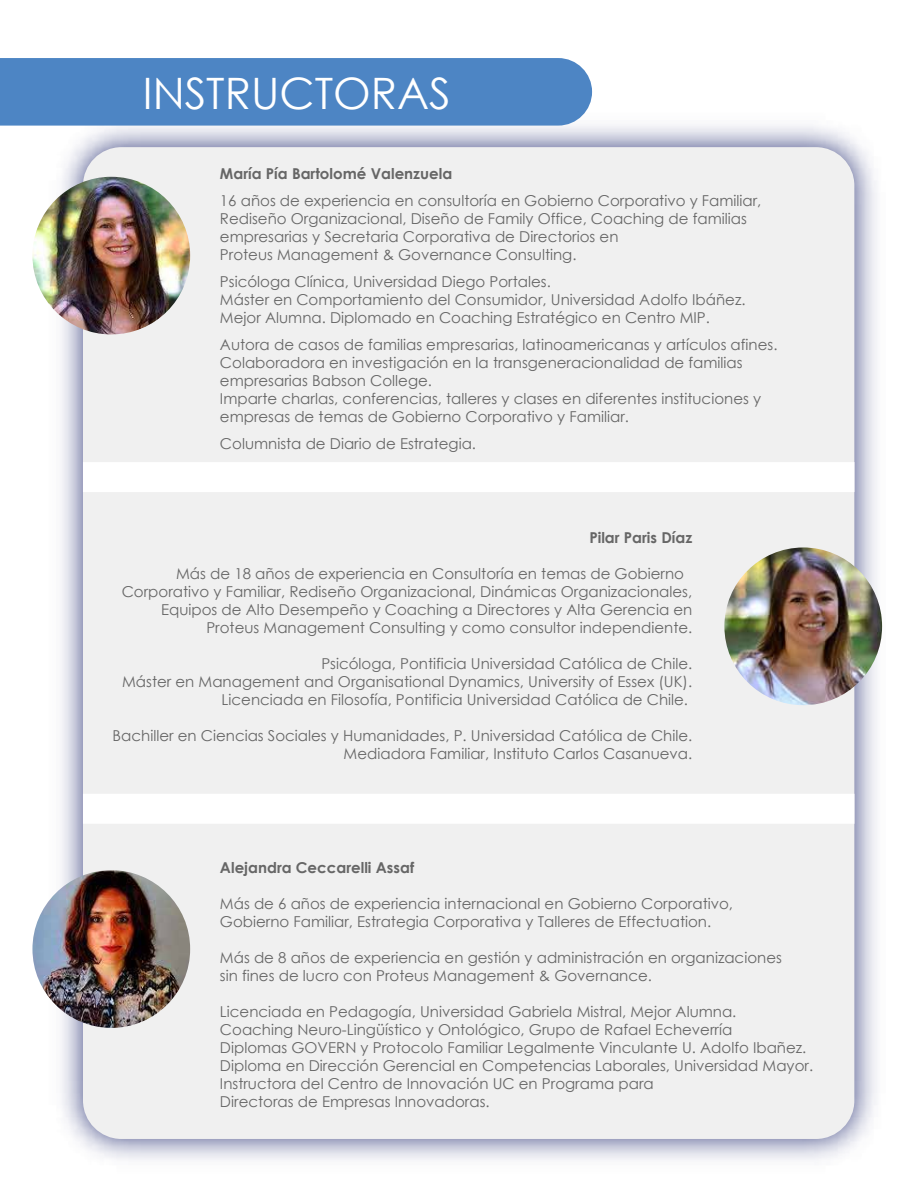
<style>
.page{position:relative;width:919px;height:1187px;background:#fff}
.page>*{position:absolute;margin:0;border:0;box-sizing:border-box;transform-origin:0 0}
.t1{font:43.35px "Century Gothic";color:#fff}
.t2{font:15px/18px "Century Gothic";color:#666}
.t3{font:700 15px "Century Gothic";color:#666}
</style>
<div class="page">
<img style="left:46px;top:126px;width:837px;height:1034px">
<div style="left:83px;top:147px;width:771px;height:991px;background:#ebebeb;border-radius:38px"></div>
<div style="left:83px;top:462px;width:771px;height:30px;background:#fff"></div>
<div style="left:83px;top:793px;width:771px;height:30px;background:#fff"></div>
<img style="left:32px;top:177px;width:158px;height:157px;border-radius:79px">
<img style="left:724px;top:547px;width:158px;height:158px;border-radius:79px">
<img style="left:32px;top:870px;width:158px;height:157px;border-radius:79px">
<div style="left:0;top:58px;width:592px;height:68px;background:#4d85c4"></div>
<h1 class="t1" style="left:143px;top:63px;width:309px">INSTRUCTORAS</h1>
<p class="t3" style="left:220px;top:162px;width:234px">María Pía Bartolomé Valenzuela</p>
<p class="t2" style="left:220px;top:191px;width:543px">16 años de experiencia en consultoría en Gobierno Corporativo y Familiar, Rediseño Organizacional, Diseño de Family Office, Coaching de familias empresarias y Secretaria Corporativa de Directorios en<br>Proteus Management &amp; Governance Consulting.</p>
<p class="t2" style="left:220px;top:272px;width:527px">Psicóloga Clínica, Universidad Diego Portales.<br>Máster en Comportamiento del Consumidor, Universidad Adolfo Ibáñez.<br>Mejor Alumna. Diplomado en Coaching Estratégico en Centro MIP.</p>
<p class="t2" style="left:220px;top:335px;width:559px">Autora de casos de familias empresarias, latinoamericanas y artículos afines.<br>Colaboradora en investigación en la transgeneracionalidad de familias empresarias Babson College.<br>Imparte charlas, conferencias, talleres y clases en diferentes instituciones y empresas de temas de Gobierno Corporativo y Familiar.</p>
<p class="t2" style="left:220px;top:434px;width:257px">Columnista de Diario de Estrategia.</p>
<p class="t3" style="left:589px;top:525px;width:104px">Pilar Paris Díaz</p>
<p class="t2" style="left:176px;top:564px;width:509px">Más de 18 años de experiencia en Consultoría en temas de Gobierno</p>
<p class="t2" style="left:122px;top:582px;width:572px">Corporativo y Familiar, Rediseño Organizacional, Dinámicas Organizacionales,</p>
<p class="t2" style="left:161px;top:600px;width:532px">Equipos de Alto Desempeño y Coaching a Directores y Alta Gerencia en</p>
<p class="t2" style="left:206px;top:618px;width:487px">Proteus Management Consulting y como consultor independiente.</p>
<p class="t2" style="left:122px;top:654px;width:571px;text-align:right">Psicóloga, Pontificia Universidad Católica de Chile.<br>Máster en Management and Organisational Dynamics, University of Essex (UK).<br>Licenciada en Filosofía, Pontificia Universidad Católica de Chile.</p>
<p class="t2" style="left:113px;top:726px;width:581px;text-align:right">Bachiller en Ciencias Sociales y Humanidades, P. Universidad Católica de Chile.<br>Mediadora Familiar, Instituto Carlos Casanueva.</p>
<p class="t3" style="left:220px;top:855px;width:196px">Alejandra Ceccarelli Assaf</p>
<p class="t2" style="left:220px;top:893px;width:514px">Más de 6 años de experiencia internacional en Gobierno Corporativo,<br>Gobierno Familiar, Estrategia Corporativa y Talleres de Effectuation.</p>
<p class="t2" style="left:220px;top:947px;width:563px">Más de 8 años de experiencia en gestión y administración en organizaciones sin fines de lucro con Proteus Management &amp; Governance.</p>
<p class="t2" style="left:220px;top:1001px;width:594px">Licenciada en Pedagogía, Universidad Gabriela Mistral, Mejor Alumna.<br>Coaching Neuro-Lingüístico y Ontológico, Grupo de Rafael Echeverría<br>Diplomas GOVERN y Protocolo Familiar Legalmente Vinculante U. Adolfo Ibañez.<br>Diploma en Dirección Gerencial en Competencias Laborales, Universidad Mayor.<br>Instructora del Centro de Innovación UC en Programa para<br>Directoras de Empresas Innovadoras.</p>
</div>
